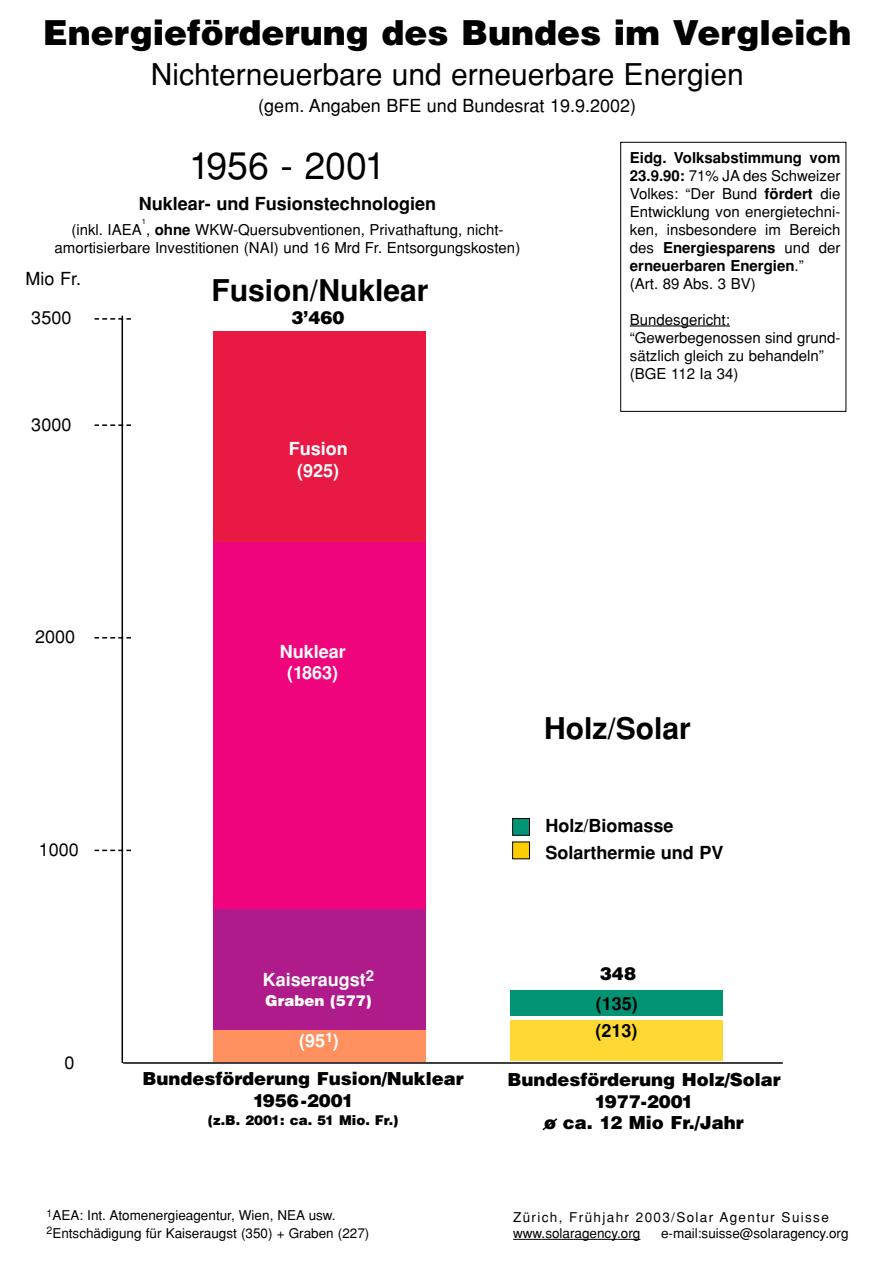
<style>
.page{position:relative;width:893px;height:1263px;background:#fff}
.page>*{position:absolute;margin:0;border:0;box-sizing:border-box;transform-origin:0 0}
.t1{font:37.5px "Helvetica";color:#000}
.t2{font:900 34.5px "Helvetica";color:#000}
.t3{font:30px "Helvetica";color:#000}
.t4{font:700 30px "Helvetica";color:#000}
.t5{font:900 18px/21.6px "Helvetica";color:#000;text-align:center}
.t6{font:700 18px/27px "Helvetica";color:#000}
.t7{font:18px "Helvetica";color:#000}
.t8{font:700 18px/21.6px "Helvetica";color:#fff;text-align:center}
.t9{font:15px/18px "Helvetica";color:#000}
.t10{font:900 15px "Helvetica";color:#fff}
.t11{font:13.5px/17.5px "Helvetica";color:#000}
.t12{font:13.5px/16.2px "Helvetica";letter-spacing:.1em;color:#000}
.t13{font:900 13.5px "Helvetica";color:#000}
.t14{font:7.5px "Helvetica";color:#000}
.s1{font-weight:700}
</style>
<div class="page">
<div style="left:620px;top:142px;width:226px;height:270px;border:1px solid #000"></div>
<div style="left:213px;top:541px;width:212px;height:368px;background:#ef047e"></div>
<div style="left:213px;top:909px;width:212px;height:122px;background:#b01b8b"></div>
<div style="left:510px;top:1020px;width:213px;height:41px;background:#ffd833"></div>
<div style="left:510px;top:990px;width:213px;height:26px;background:#009474"></div>
<div style="left:213px;top:331px;width:212px;height:210px;background:#e81943"></div>
<hr style="left:123px;top:1062px;width:659px;height:2px;background:#000">
<svg style="left:513px;top:1239px;width:28px;height:1px"></svg>
<hr style="left:541px;top:1239px;width:76px;height:1px;background:#000">
<svg style="left:617px;top:1239px;width:23px;height:1px"></svg>
<hr style="left:121px;top:316px;width:2px;height:747px;background:#000">
<svg style="left:94px;top:850px;width:37px;height:1px"></svg>
<svg style="left:94px;top:637px;width:37px;height:2px"></svg>
<svg style="left:94px;top:424px;width:37px;height:2px"></svg>
<svg style="left:94px;top:318px;width:37px;height:2px"></svg>
<div style="left:213px;top:1030px;width:212px;height:32px;background:#ff9060"></div>
<div style="left:512px;top:818px;width:17px;height:17px;background:#009474"></div>
<div style="left:512px;top:818px;width:17px;height:17px;border:1px solid #000"></div>
<div style="left:512px;top:842px;width:17px;height:17px;background:#ffce00"></div>
<hr style="left:630px;top:325px;width:100px;height:2px;background:#000">
<svg style="left:542px;top:1118px;width:16px;height:13px"></svg>
<h2 class="t2" style="left:43px;top:20px;width:810px">Energieförderung des Bundes im Vergleich</h2>
<h3 class="t3" style="left:151px;top:63px;width:594px">Nichterneuerbare und erneuerbare Energien</h3>
<p class="t7" style="left:258px;top:99px;width:379px">(gem. Angaben BFE und Bundesrat 19.9.2002)</p>
<h1 class="t1" style="left:189px;top:152px;width:198px">1956 - 2001</h1>
<p class="t6" style="left:139px;top:192px;width:298px">Nuklear- und Fusionstechnologien</p>
<p class="t9" style="left:71px;top:222px;width:433px">(inkl. IAEA , <span class="s1">ohne</span> WKW-Quersubventionen, Privathaftung, nicht-</p>
<p class="t14" style="left:142px;top:219px;width:6px">1</p>
<p class="t9" style="left:55px;top:240px;width:467px">amortisierbare Investitionen (NAI) und 16 Mrd Fr. Entsorgungskosten)</p>
<p class="t7" style="left:26px;top:272px;width:57px">Mio Fr.</p>
<p class="t7" style="left:31px;top:312px;width:42px">3500</p>
<p class="t7" style="left:31px;top:418px;width:42px">3000</p>
<h3 class="t4" style="left:212px;top:279px;width:218px">Fusion/Nuklear</h3>
<p class="t5" style="left:291px;top:308px;width:55px">3’460</p>
<p class="t8" style="left:289px;top:440px;width:60px">Fusion (925)</p>
<p class="t9" style="left:630px;top:150px;width:212px"><span class="s1">Eidg. Volksabstimmung vom<br>23.9.90:</span> 71% JA des Schweizer<br>Volkes: “Der Bund <span class="s1">fördert</span> die<br>Entwicklung von energietechni&shy;ken, insbesondere im Bereich des <span class="s1">Energiesparens</span> und der <span class="s1">erneuerbaren Energien</span>.”<br>(Art. 89 Abs. 3 BV)</p>
<p class="t9" style="left:630px;top:312px;width:212px">Bundesgericht: “Gewerbegenossen sind grund&shy;sätzlich gleich zu behandeln” (BGE 112 Ia 34)</p>
<p class="t7" style="left:35px;top:630px;width:42px">2000</p>
<p class="t7" style="left:39px;top:843px;width:42px">1000</p>
<p class="t7" style="left:65px;top:1056px;width:12px">0</p>
<p class="t8" style="left:280px;top:642px;width:68px">Nuklear (1863)</p>
<p class="t8" style="left:263px;top:971px;width:113px">Kaiseraugst<sup>2</sup></p>
<p class="t10" style="left:265px;top:995px;width:108px">Graben (577)</p>
<p class="t8" style="left:299px;top:1032px;width:41px">(95<sup>1</sup>)</p>
<h3 class="t4" style="left:544px;top:717px;width:148px">Holz/Solar</h3>
<p class="t6" style="left:545px;top:814px;width:180px">Holz/Biomasse<br>Solarthermie und PV</p>
<p class="t5" style="left:600px;top:965px;width:38px">348</p>
<p class="t6" style="left:596px;top:992px;width:43px">(135)</p>
<p class="t6" style="left:595px;top:1019px;width:43px">(213)</p>
<p class="t5" style="left:142px;top:1070px;width:323px">Bundesförderung Fusion/Nuklear<br>1956-2001</p>
<p class="t13" style="left:208px;top:1116px;width:192px">(z.B. 2001: ca. 51 Mio. Fr.)</p>
<p class="t5" style="left:507px;top:1070px;width:275px">Bundesförderung Holz/Solar<br>1977-2001<br>o ca. 12 Mio Fr./Jahr</p>
<p class="t11" style="left:46px;top:1208px;width:324px"><sup>1</sup>AEA: Int. Atomenergieagentur, Wien, NEA usw.<br><sup>2</sup>Entschädigung für Kaiseraugst (350) + Graben (227)</p>
<p class="t12" style="left:513px;top:1210px;width:317px">Zürich, Frühjahr 2003/Solar Agentur Suisse www.solaragency.org</p>
<p class="t11" style="left:661px;top:1226px;width:189px">e-mail:suisse@solaragency.org</p>
</div>
